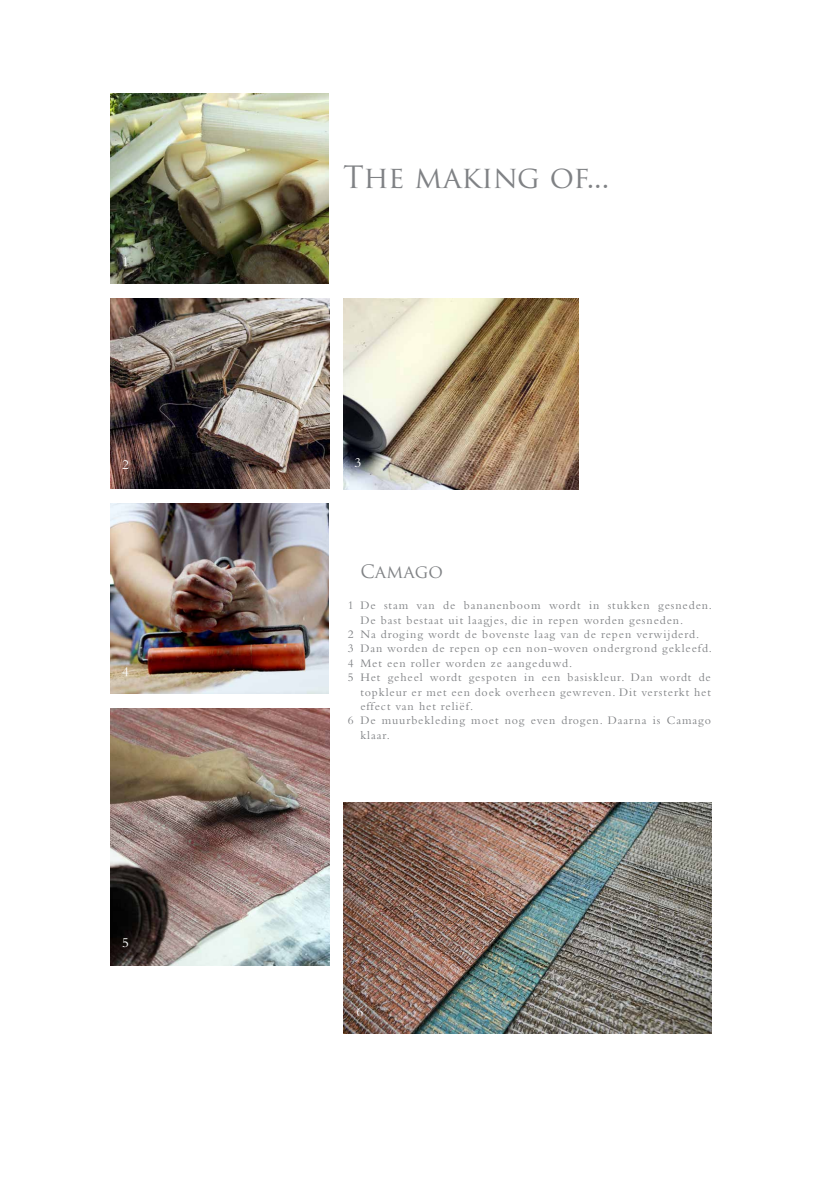
<style>
.page{position:relative;width:823px;height:1177px;background:#fff}
.page>*{position:absolute;margin:0;border:0;box-sizing:border-box;transform-origin:0 0}
.t1{font:30px "Trajan Pro";letter-spacing:-.015em;color:#808285}
.t2{font:18px "Trajan Pro";color:#808285}
.t3{font:14px "Bembo Std";color:#fff}
.t4{font:12px/14.4px "Bembo Std";letter-spacing:.075em;color:#808285}
</style>
<div class="page">
<img style="left:343px;top:802px;width:368px;height:231px">
<img style="left:343px;top:298px;width:235px;height:191px">
<img style="left:111px;top:298px;width:218px;height:190px">
<img style="left:111px;top:708px;width:218px;height:257px">
<img style="left:111px;top:94px;width:217px;height:190px">
<img style="left:111px;top:503px;width:217px;height:190px">
<p class="t3" style="left:122px;top:253px;width:8px">1</p>
<p class="t3" style="left:122px;top:456px;width:8px">2</p>
<p class="t3" style="left:122px;top:663px;width:8px">4</p>
<p class="t3" style="left:122px;top:934px;width:8px">5</p>
<h1 class="t1" style="left:343px;top:158px;width:267px">The making of...</h1>
<p class="t3" style="left:354px;top:454px;width:8px">3</p>
<h2 class="t2" style="left:360px;top:560px;width:84px">Camago</h2>
<p class="t4" style="left:360px;top:598px;width:353px">De stam van de bananenboom wordt in stukken gesneden.<br>De bast bestaat uit laagjes, die in repen worden gesneden.<br>Na droging wordt de bovenste laag van de repen verwijderd.<br>Dan worden de repen op een non-woven ondergrond gekleefd.<br>Met een roller worden ze aangeduwd.<br>Het geheel wordt gespoten in een basiskleur. Dan wordt de topkleur er met een doek overheen gewreven. Dit versterkt het effect van het reliëf.<br>De muurbekleding moet nog even drogen. Daarna is Camago klaar.</p>
<p class="t4" style="left:347px;top:598px;width:7px">1</p>
<p class="t4" style="left:347px;top:626px;width:7px;text-align:justify">2<br>3<br>4<br>5</p>
<p class="t4" style="left:347px;top:713px;width:7px">6</p>
<p class="t3" style="left:356px;top:1003px;width:8px">6</p>
</div>
